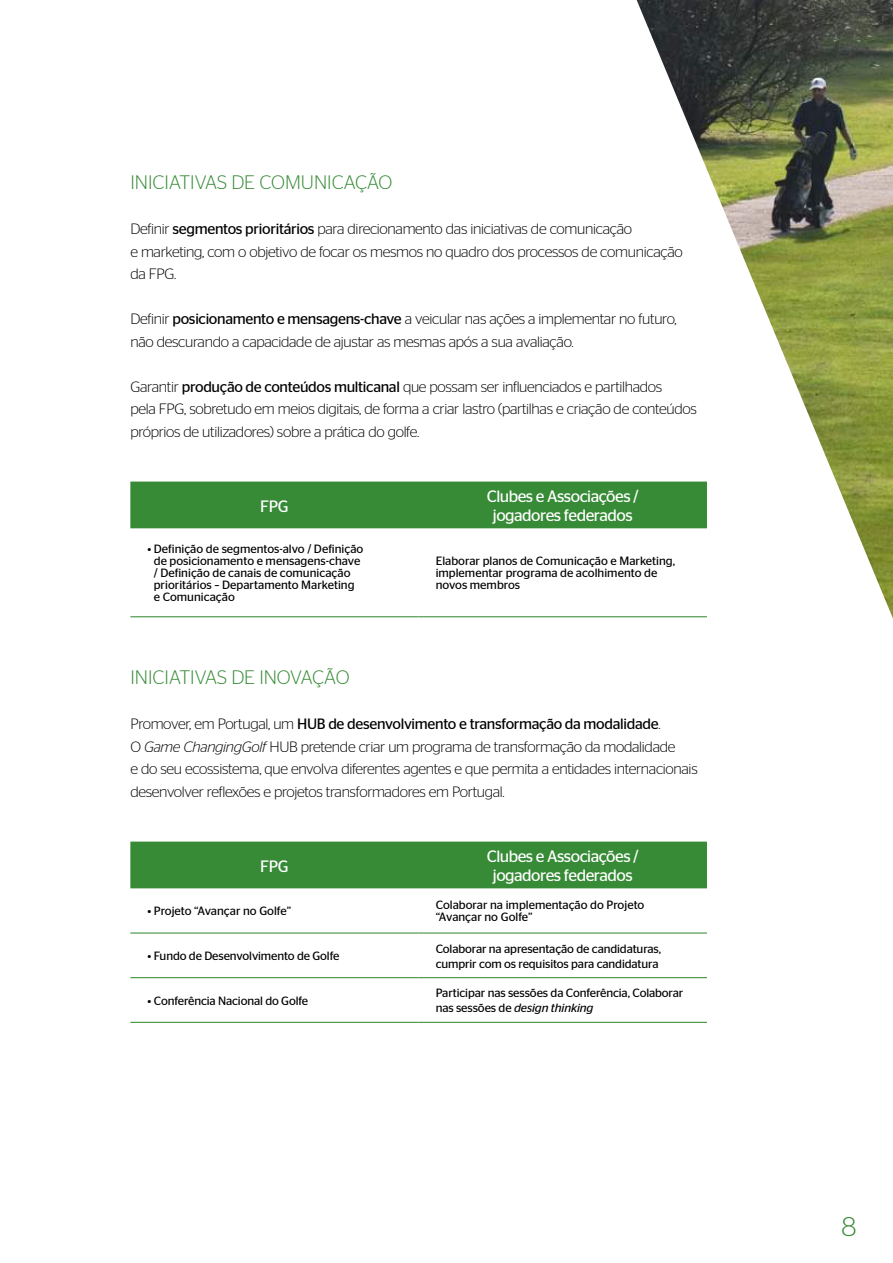
<style>
.page{position:relative;width:893px;height:1263px;background:#fff}
.page>*{position:absolute;margin:0;border:0;box-sizing:border-box;transform-origin:0 0}
.t1{font:300 27px "Stag Sans";color:#378b36}
.t2{font:300 19.5px "Stag Sans";color:#378b36}
.t3{font:16.5px/19px "Stag Sans";letter-spacing:-.03em;color:#fff;text-align:center}
.t4{font:300 15px/22.5px "Stag Sans";letter-spacing:-.02em;color:#000}
.t5{font:12px/12px "Stag Sans";color:#000}
.s1{font-weight:400}
.s2{font-style:italic}
</style>
<div class="page">
<img style="left:631px;top:0;width:262px;height:619px">
<div style="left:130px;top:482px;width:577px;height:46px;background:#378b36"></div>
<hr style="left:130px;top:616px;width:289px;height:1px;background:#378b36">
<hr style="left:419px;top:616px;width:288px;height:1px;background:#378b36">
<div style="left:130px;top:842px;width:577px;height:46px;background:#378b36"></div>
<hr style="left:130px;top:932px;width:289px;height:1px;background:#378b36">
<hr style="left:419px;top:932px;width:288px;height:1px;background:#378b36">
<hr style="left:130px;top:977px;width:289px;height:1px;background:#378b36">
<hr style="left:419px;top:977px;width:288px;height:1px;background:#378b36">
<hr style="left:130px;top:1022px;width:289px;height:1px;background:#378b36">
<hr style="left:419px;top:1022px;width:288px;height:1px;background:#378b36">
<h2 class="t2" style="left:131px;top:171px;width:263px">INICIATIVAS DE COMUNICAÇÃO</h2>
<p class="t4" style="left:130px;top:217px;width:554px">Definir <span class="s1">segmentos prioritários</span> para direcionamento das iniciativas de comunicação<br>e marketing, com o objetivo de focar os mesmos no quadro dos processos de comunicação da FPG.</p>
<p class="t4" style="left:130px;top:307px;width:548px">Definir <span class="s1">posicionamento e mensagens-chave</span> a veicular nas ações a implementar no futuro, não descurando a capacidade de ajustar as mesmas após a sua avaliação.</p>
<p class="t4" style="left:130px;top:375px;width:568px">Garantir <span class="s1">produção de conteúdos multicanal</span> que possam ser influenciados e partilhados<br>pela FPG, sobretudo em meios digitais, de forma a criar lastro (partilhas e criação de conteúdos próprios de utilizadores) sobre a prática do golfe.</p>
<p class="t3" style="left:260px;top:496px;width:30px">FPG</p>
<p class="t3" style="left:487px;top:487px;width:153px">Clubes e Associações / jogadores federados</p>
<p class="t5" style="left:154px;top:543px;width:211px;text-indent:-6px">• Definição de segmentos-alvo / Definição de posicionamento e mensagens-chave / Definição de canais de comunicação prioritários – Departamento Marketing e Comunicação</p>
<p class="t5" style="left:436px;top:555px;width:241px">Elaborar planos de Comunicação e Marketing, implementar programa de acolhimento de novos membros</p>
<h2 class="t2" style="left:131px;top:666px;width:221px">INICIATIVAS DE INOVAÇÃO</h2>
<p class="t4" style="left:130px;top:712px;width:569px">Promover, em Portugal, um <span class="s1">HUB de desenvolvimento e transformação da modalidade</span>.<br>O <span class="s2">Game ChangingGolf</span> HUB pretende criar um programa de transformação da modalidade<br>e do seu ecossistema, que envolva diferentes agentes e que permita a entidades internacionais desenvolver reflexões e projetos transformadores em Portugal.</p>
<p class="t3" style="left:260px;top:856px;width:30px">FPG</p>
<p class="t3" style="left:487px;top:847px;width:153px">Clubes e Associações / jogadores federados</p>
<p class="t5" style="left:147px;top:905px;width:145px">• Projeto “Avançar no Golfe”</p>
<p class="t5" style="left:436px;top:899px;width:210px">Colaborar na implementação do Projeto “Avançar no Golfe”</p>
<p class="t5" style="left:147px;top:950px;width:194px">• Fundo de Desenvolvimento de Golfe</p>
<p class="t5" style="left:436px;top:941px;width:227px;line-height:15px">Colaborar na apresentação de candidaturas, cumprir com os requisitos para candidatura</p>
<p class="t5" style="left:147px;top:994px;width:162px">• Conferência Nacional do Golfe</p>
<p class="t5" style="left:436px;top:985px;width:249px;line-height:15px">Participar nas sessões da Conferência, Colaborar nas sessões de <span class="s2">design thinking</span></p>
<h1 class="t1" style="left:841px;top:1211px;width:16px">8</h1>
</div>
